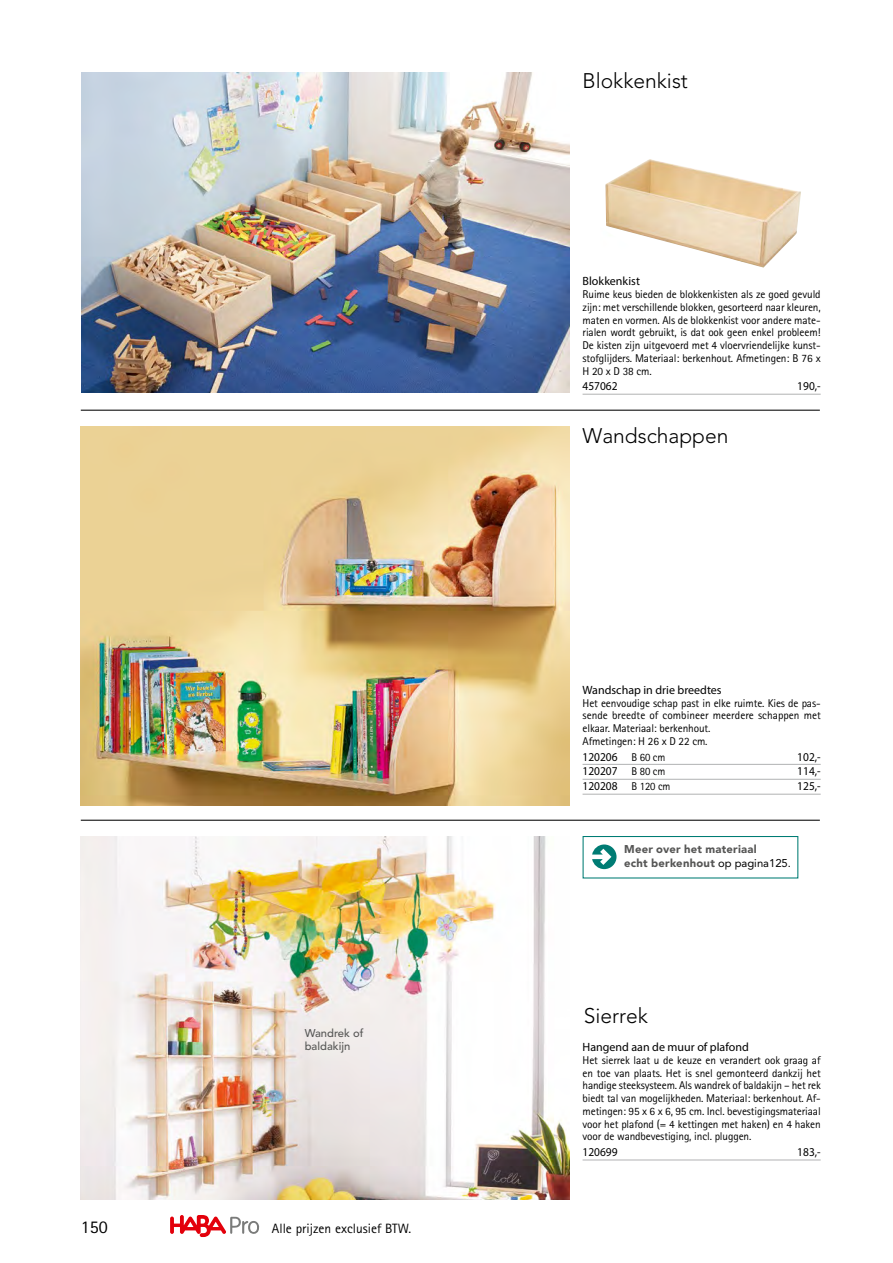
<style>
.page{position:relative;width:893px;height:1263px;background:#fff}
.page>*{position:absolute;margin:0;border:0;box-sizing:border-box;transform-origin:0 0}
.t1{font:300 21px "Avenir LT";color:#000}
.t2{font:18px "Agfa Rotis Sans Serif";color:#000}
.t3{font:13.5px "Agfa Rotis Sans Serif";color:#000}
.t4{font:12px "Myriad Pro";color:#000;scale:.95 1}
.t5{font:12px "Myriad Pro";color:#000}
.t6{font:11.25px/12.8px "Agfa Rotis Sans Serif";letter-spacing:-.01em;color:#000;text-align:justify}
.t7{font:900 11.25px/13.5px "Avenir LT";letter-spacing:.02em;color:#565655}
.t8{font:500 11.25px/12.8px "Avenir LT";color:#565655}
.s1{font-family:"Agfa Rotis Sans Serif";font-size:11.25px}
.s2{font-weight:400;color:#000}
</style>
<div class="page">
<svg style="left:170px;top:1215px;width:89px;height:22px"></svg>
<img style="left:605px;top:159px;width:196px;height:109px">
<hr style="left:81px;top:410px;width:739px;height:1px;background:#000">
<hr style="left:81px;top:820px;width:739px;height:1px;background:#000">
<div style="left:583px;top:836px;width:215px;height:42px;background:#fff;border:1px solid #007c74"></div>
<svg style="left:592px;top:844px;width:24px;height:25px"></svg>
<img style="left:81px;top:72px;width:488px;height:321px">
<img style="left:81px;top:427px;width:489px;height:378px">
<img style="left:81px;top:836px;width:489px;height:363px">
<hr style="left:583px;top:1159px;width:238px;height:1px;background:#b1b2b3">
<hr style="left:583px;top:764px;width:238px;height:1px;background:#b1b2b3">
<hr style="left:583px;top:779px;width:238px;height:1px;background:#b1b2b3">
<hr style="left:583px;top:794px;width:238px;height:1px;background:#b1b2b3">
<hr style="left:583px;top:394px;width:238px;height:1px;background:#b1b2b3">
<p class="t8" style="left:305px;top:1027px;width:60px">Wandrek of baldakijn</p>
<h2 class="t2" style="left:81px;top:1216px;width:28px">150</h2>
<p class="t3" style="left:272px;top:1221px;width:141px">Alle prijzen exclusief BTW.</p>
<h1 class="t1" style="left:583px;top:68px;width:107px">Blokkenkist</h1>
<p class="t5" style="left:583px;top:274px;width:59px">Blokkenkist</p>
<p class="t6" style="left:583px;top:288px;width:240px">Ruime keus bieden de blokkenkisten als ze goed gevuld zijn: met verschillende blokken, gesorteerd naar kleuren, maten en vormen. Als de blokkenkist voor andere mate&shy;rialen wordt gebruikt, is dat ook geen enkel probleem!<br>De kisten zijn uitgevoerd met 4 vloervriendelijke kunst&shy;stofglijders. Materiaal: berkenhout. Afmetingen: B 76 x H 20 x D 38 cm.</p>
<p class="t4" style="left:583px;top:379px;width:38px">457062</p>
<p class="t4" style="left:797px;top:379px;width:26px">190,-</p>
<h1 class="t1" style="left:583px;top:424px;width:147px">Wandschappen</h1>
<p class="t5" style="left:583px;top:682px;width:141px">Wandschap in drie breedtes</p>
<p class="t6" style="left:583px;top:696px;width:240px;text-align:left">Het eenvoudige schap past in elke ruimte. Kies de pas&shy;sende breedte of combineer meerdere schappen met elkaar. Materiaal: berkenhout.<br>Afmetingen: H 26 x D 22 cm.</p>
<p class="t4" style="left:583px;top:749px;width:89px">120206 <span class="s1">B 60 cm</span></p>
<p class="t4" style="left:797px;top:749px;width:26px">102,-</p>
<p class="t4" style="left:583px;top:764px;width:89px">120207 <span class="s1">B 80 cm</span></p>
<p class="t4" style="left:797px;top:764px;width:26px">114,-</p>
<p class="t4" style="left:583px;top:779px;width:94px">120208 <span class="s1">B 120 cm</span></p>
<p class="t4" style="left:797px;top:779px;width:26px">125,-</p>
<p class="t7" style="left:624px;top:843px;width:168px">Meer over het materiaal<br>echt berkenhout <span class="s2">op pagina125.</span></p>
<h1 class="t1" style="left:584px;top:1004px;width:66px">Sierrek</h1>
<p class="t5" style="left:583px;top:1040px;width:168px">Hangend aan de muur of plafond</p>
<p class="t6" style="left:583px;top:1054px;width:240px">Het sierrek laat u de keuze en verandert ook graag af en toe van plaats. Het is snel gemonteerd dankzij het handige steeksysteem. Als wandrek of baldakijn – het rek biedt tal van mogelijkheden. Materiaal: berkenhout. Af&shy;metingen: 95 x 6 x 6, 95 cm. Incl. bevestigingsmateriaal voor het plafond (= 4 kettingen met haken) en 4 haken voor de wandbevestiging, incl. pluggen.</p>
<p class="t4" style="left:583px;top:1145px;width:38px">120699</p>
<p class="t4" style="left:797px;top:1145px;width:26px">183,-</p>
</div>
